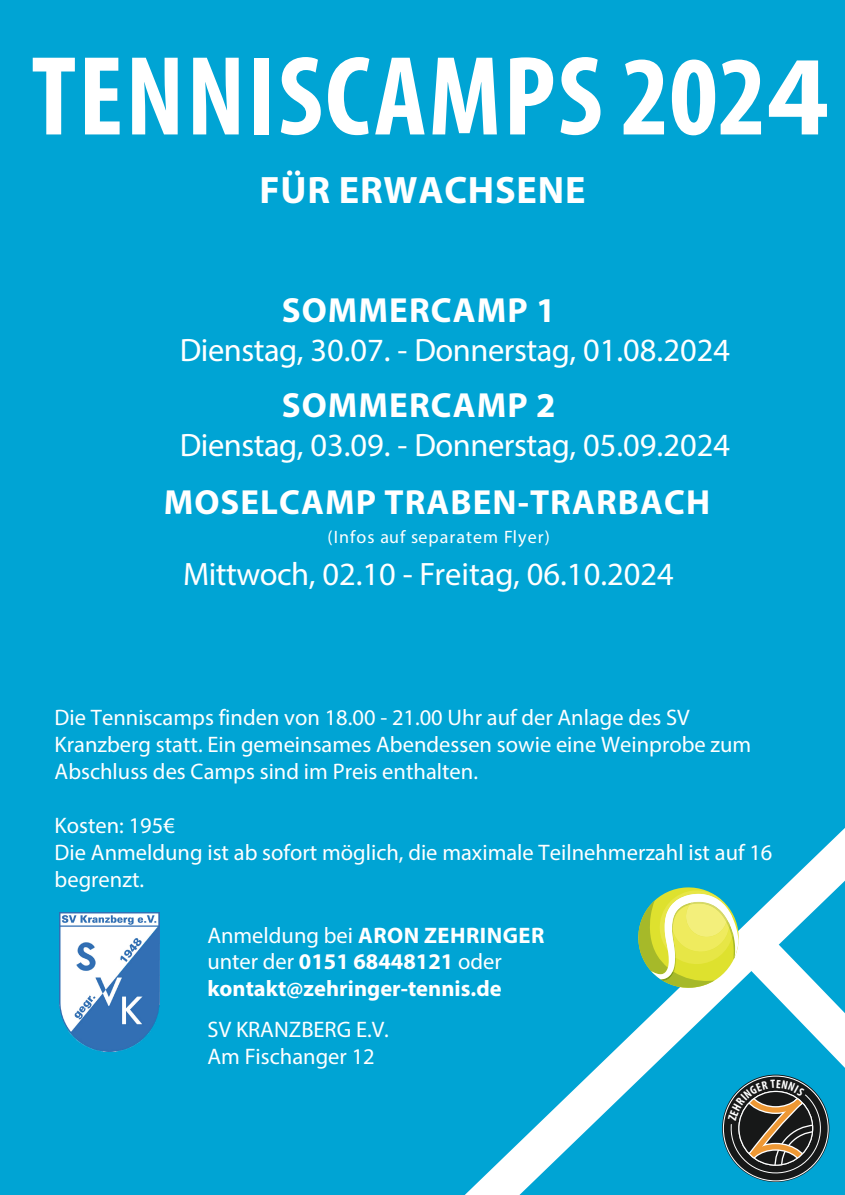
<style>
.page{position:relative;width:845px;height:1195px;background:#00a4d4}
.page>*{position:absolute;margin:0;border:0;box-sizing:border-box;transform-origin:0 0}
.t1{font:700 condensed 113.8px "Myriad Pro";letter-spacing:.02em;color:#fff}
.t2{font:700 38.35px "Myriad Pro";letter-spacing:.02em;color:#fff}
.t3{font:700 35px "Myriad Pro";letter-spacing:.03em;color:#fff}
.t4{font:32.5px "Myriad Pro";letter-spacing:-.015em;color:#fff}
.t5{font:22.5px/27px "Myriad Pro";color:#fff}
.t6{font:700 22.5px/26.4px "Myriad Pro";color:#fff}
.t7{font:18px "Myriad Pro";letter-spacing:.06em;color:#fff}
.s1{font-stretch:normal}
.s2{font-weight:400}
</style>
<div class="page">
<svg style="left:465px;top:828px;width:380px;height:367px"></svg>
<svg style="left:637px;top:886px;width:208px;height:182px"></svg>
<img style="left:60px;top:912px;width:99px;height:139px">
<svg style="left:724px;top:1077px;width:103px;height:103px"></svg>
<h1 class="t1" style="left:31px;top:25px;width:799px">TENNISCAMPS 202<span class="s1">4</span></h1>
<h2 class="t2" style="left:259px;top:165px;width:328px">FÜR ERWACHSENE</h2>
<h3 class="t3" style="left:282px;top:288px;width:275px">SOMMERCAMP 1</h3>
<h3 class="t4" style="left:180px;top:330px;width:552px">Dienstag, 30.07. - Donnerstag, 01.08.2024</h3>
<h3 class="t3" style="left:282px;top:383px;width:275px">SOMMERCAMP 2</h3>
<h3 class="t4" style="left:180px;top:425px;width:552px">Dienstag, 03.09. - Donnerstag, 05.09.2024</h3>
<h3 class="t3" style="left:164px;top:479px;width:548px">MOSELCAMP TRABEN-TRARBACH</h3>
<p class="t7" style="left:328px;top:526px;width:224px">(Infos auf separatem Flyer)</p>
<h3 class="t4" style="left:183px;top:554px;width:492px">Mittwoch, 02.10 - Freitag, 06.10.2024</h3>
<p class="t5" style="left:55px;top:704px;width:698px">Die Tenniscamps finden von 18.00 - 21.00 Uhr auf der Anlage des SV<br>Kranzberg statt. Ein gemeinsames Abendessen sowie eine Weinprobe zum<br>Abschluss des Camps sind im Preis enthalten.</p>
<p class="t5" style="left:55px;top:812px;width:719px">Kosten: 195€<br>Die Anmeldung ist ab sofort möglich, die maximale Teilnehmerzahl ist auf 16 begrenzt.</p>
<p class="t6" style="left:207px;top:921px;width:338px"><span class="s2">Anmeldung bei</span> ARON ZEHRINGER <span class="s2">unter der</span> 0151 68448121 <span class="s2">oder </span>kontakt@zehringer-tennis.de</p>
<p class="t5" style="left:207px;top:1016px;width:183px;line-height:27.1px">SV KRANZBERG E.V.<br>Am Fischanger 12</p>
</div>
